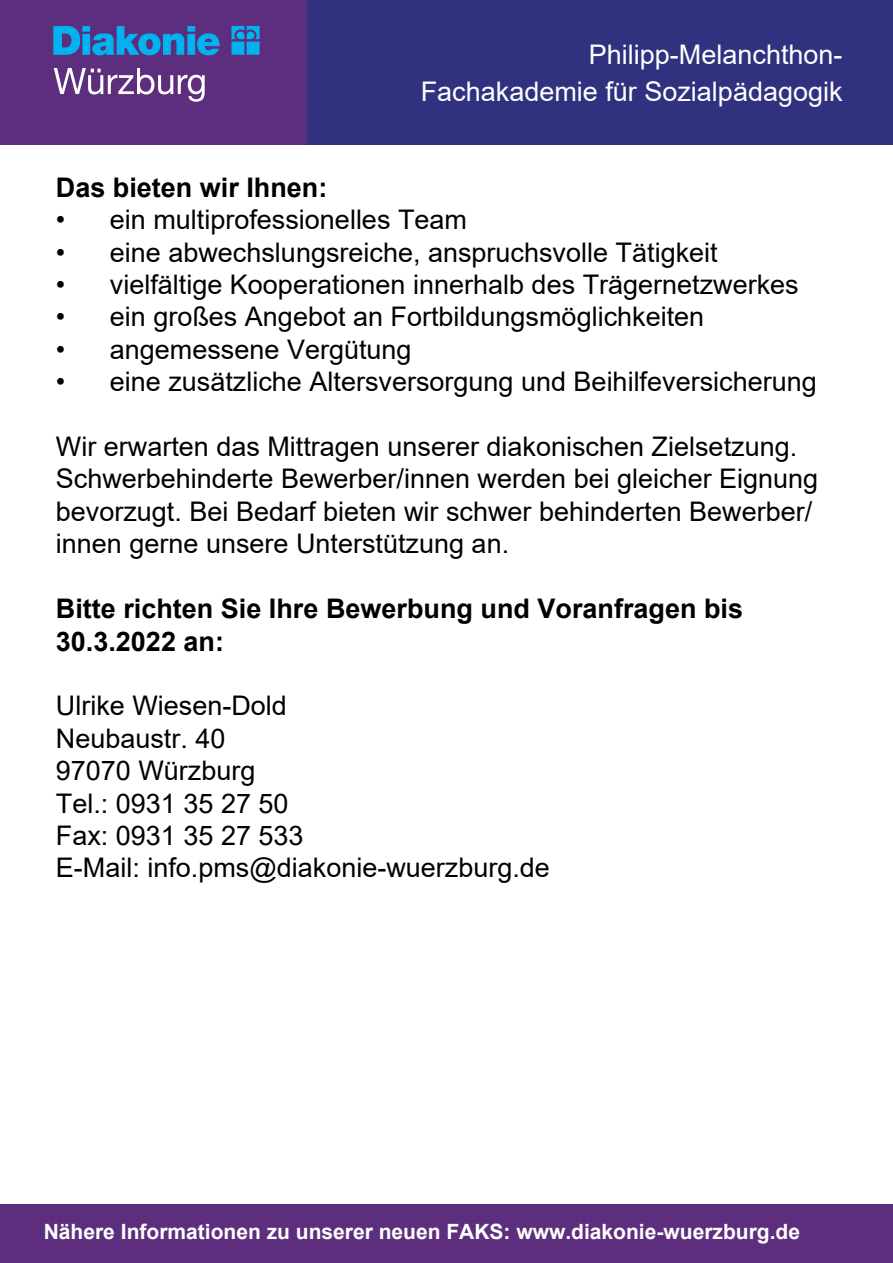
<style>
.page{position:relative;width:893px;height:1263px;background:#fff}
.page>*{position:absolute;margin:0;border:0;box-sizing:border-box;transform-origin:0 0}
.t1{font:27px/32.4px "Arial";color:#000}
.t2{font:700 27px/32.4px "Arial";color:#000}
.t3{font:27px/36.5px "Arial";color:#fff;text-align:right}
.t4{font:700 21px "Arial";color:#fff}
</style>
<div class="page">
<div style="left:0;top:1204px;width:893px;height:59px;background:#5e2e7e"></div>
<div style="left:306px;top:0;width:587px;height:145px;background:#30317f"></div>
<div style="left:0;top:0;width:307px;height:145px;background:#5e2e7e"></div>
<svg style="left:53px;top:26px;width:207px;height:29px"></svg>
<svg style="left:54px;top:68px;width:151px;height:34px"></svg>
<p class="t3" style="left:421px;top:37px;width:423px">Philipp-Melanchthon-<br>Fachakademie für Sozialpädagogik</p>
<p class="t2" style="left:56px;top:171px;width:273px">Das bieten wir Ihnen:</p>
<p class="t1" style="left:56px;top:203px;width:413px">• ein multiprofessionelles Team</p>
<p class="t1" style="left:56px;top:236px;width:663px">• eine abwechslungsreiche, anspruchsvolle Tätigkeit</p>
<p class="t1" style="left:56px;top:268px;width:744px">• vielfältige Kooperationen innerhalb des Trägernetzwerkes</p>
<p class="t1" style="left:56px;top:301px;width:650px">• ein großes Angebot an Fortbildungsmöglichkeiten</p>
<p class="t1" style="left:56px;top:333px;width:357px">• angemessene Vergütung</p>
<p class="t1" style="left:56px;top:365px;width:762px">• eine zusätzliche Altersversorgung und Beihilfeversicherung</p>
<p class="t1" style="left:56px;top:430px;width:764px">Wir erwarten das Mittragen unserer diakonischen Zielsetzung.<br>Schwerbehinderte Bewerber/innen werden bei gleicher Eignung bevorzugt. Bei Bedarf bieten wir schwer behinderten Bewerber/ innen gerne unsere Unterstützung an.</p>
<p class="t2" style="left:56px;top:593px;width:689px">Bitte richten Sie Ihre Bewerbung und Voranfragen bis<br>30.3.2022 an:</p>
<p class="t1" style="left:56px;top:689px;width:496px">Ulrike Wiesen-Dold<br>Neubaustr. 40<br>97070 Würzburg<br>Tel.: 0931 35 27 50<br>Fax: 0931 35 27 533<br>E-Mail: info.pms@diakonie-wuerzburg.de</p>
<p class="t4" style="left:44px;top:1216px;width:758px">Nähere Informationen zu unserer neuen FAKS: www.diakonie-wuerzburg.de</p>
</div>
